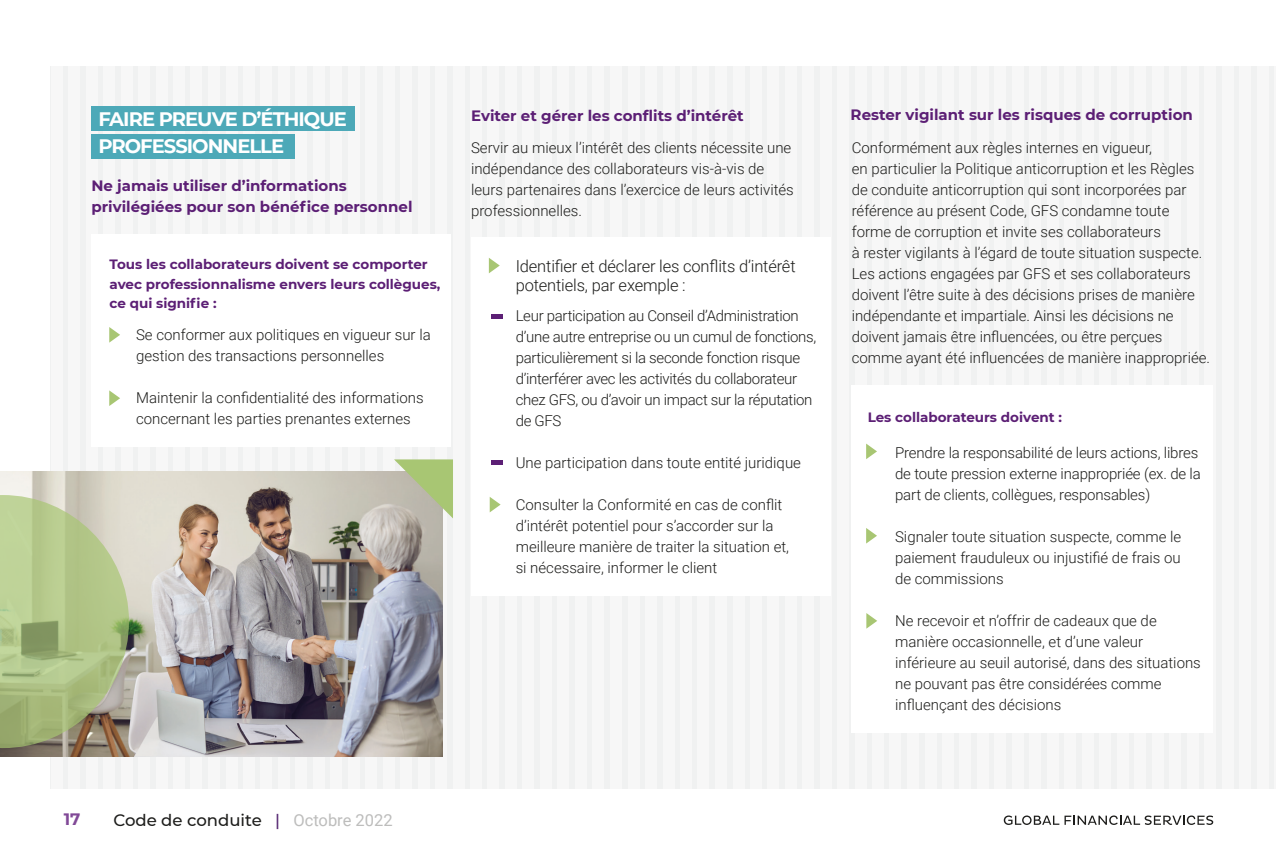
<style>
.page{position:relative;width:1276px;height:851px;background:#fff}
.page>*{position:absolute;margin:0;border:0;box-sizing:border-box;transform-origin:0 0}
.Titre_Col{font:700 19.5px "Montserrat";letter-spacing:-.05em;color:#fff}
.Titre_Col-2{font:300 16.5px/19.8px "Roboto";letter-spacing:-.01em;color:#1d1d1b}
.t1{font:500 16.5px "Montserrat";color:#1d1d1b}
.t2{font:700 16.5px "Montserrat";color:#814997}
.t3{font:300 15px/21px "Roboto";color:#1d1d1b}
.t4{font:300 15px/21px "Roboto";letter-spacing:-.02em;color:#1d1d1b}
.t5{font:700 15px/21px "Montserrat";color:#5c1f75}
.t6{font:700 13.5px/19.5px "Montserrat";color:#5c1f75}
.s1{color:#552772}
.s2{font-family:"Roboto";font-weight:400;color:#bdbdbc}
</style>
<div class="page">
<svg style="left:1003px;top:815px;width:210px;height:9px"></svg>
<div style="left:50px;top:67px;width:1226px;height:722px;background:#f0f1f1"></div>
<div style="left:51px;top:67px;width:11px;height:722px;background:#f7f7f7"></div>
<div style="left:69px;top:67px;width:11px;height:722px;background:#f7f7f7"></div>
<div style="left:86px;top:67px;width:12px;height:722px;background:#f7f7f7"></div>
<div style="left:104px;top:67px;width:11px;height:722px;background:#f7f7f7"></div>
<div style="left:121px;top:67px;width:11px;height:722px;background:#f7f7f7"></div>
<div style="left:138px;top:67px;width:12px;height:722px;background:#f7f7f7"></div>
<div style="left:156px;top:67px;width:11px;height:722px;background:#f7f7f7"></div>
<div style="left:174px;top:67px;width:11px;height:722px;background:#f7f7f7"></div>
<div style="left:191px;top:67px;width:11px;height:722px;background:#f7f7f7"></div>
<div style="left:208px;top:67px;width:12px;height:722px;background:#f7f7f7"></div>
<div style="left:226px;top:67px;width:11px;height:722px;background:#f7f7f7"></div>
<div style="left:243px;top:67px;width:12px;height:722px;background:#f7f7f7"></div>
<div style="left:261px;top:67px;width:11px;height:722px;background:#f7f7f7"></div>
<div style="left:278px;top:67px;width:11px;height:722px;background:#f7f7f7"></div>
<div style="left:296px;top:67px;width:11px;height:722px;background:#f7f7f7"></div>
<div style="left:313px;top:67px;width:12px;height:722px;background:#f7f7f7"></div>
<div style="left:330px;top:67px;width:12px;height:722px;background:#f7f7f7"></div>
<div style="left:348px;top:67px;width:11px;height:722px;background:#f7f7f7"></div>
<div style="left:365px;top:67px;width:12px;height:722px;background:#f7f7f7"></div>
<div style="left:383px;top:67px;width:11px;height:722px;background:#f7f7f7"></div>
<div style="left:400px;top:67px;width:12px;height:722px;background:#f7f7f7"></div>
<div style="left:418px;top:67px;width:11px;height:722px;background:#f7f7f7"></div>
<div style="left:435px;top:67px;width:12px;height:722px;background:#f7f7f7"></div>
<div style="left:453px;top:67px;width:11px;height:722px;background:#f7f7f7"></div>
<div style="left:470px;top:67px;width:11px;height:722px;background:#f7f7f7"></div>
<div style="left:488px;top:67px;width:11px;height:722px;background:#f7f7f7"></div>
<div style="left:505px;top:67px;width:11px;height:722px;background:#f7f7f7"></div>
<div style="left:523px;top:67px;width:11px;height:722px;background:#f7f7f7"></div>
<div style="left:540px;top:67px;width:11px;height:722px;background:#f7f7f7"></div>
<div style="left:557px;top:67px;width:12px;height:722px;background:#f7f7f7"></div>
<div style="left:575px;top:67px;width:11px;height:722px;background:#f7f7f7"></div>
<div style="left:592px;top:67px;width:12px;height:722px;background:#f7f7f7"></div>
<div style="left:610px;top:67px;width:12px;height:722px;background:#f7f7f7"></div>
<div style="left:628px;top:67px;width:11px;height:722px;background:#f7f7f7"></div>
<div style="left:645px;top:67px;width:12px;height:722px;background:#f7f7f7"></div>
<div style="left:663px;top:67px;width:11px;height:722px;background:#f7f7f7"></div>
<div style="left:680px;top:67px;width:11px;height:722px;background:#f7f7f7"></div>
<div style="left:698px;top:67px;width:11px;height:722px;background:#f7f7f7"></div>
<div style="left:715px;top:67px;width:11px;height:722px;background:#f7f7f7"></div>
<div style="left:733px;top:67px;width:11px;height:722px;background:#f7f7f7"></div>
<div style="left:750px;top:67px;width:11px;height:722px;background:#f7f7f7"></div>
<div style="left:767px;top:67px;width:12px;height:722px;background:#f7f7f7"></div>
<div style="left:785px;top:67px;width:11px;height:722px;background:#f7f7f7"></div>
<div style="left:802px;top:67px;width:12px;height:722px;background:#f7f7f7"></div>
<div style="left:820px;top:67px;width:11px;height:722px;background:#f7f7f7"></div>
<div style="left:837px;top:67px;width:12px;height:722px;background:#f7f7f7"></div>
<div style="left:855px;top:67px;width:11px;height:722px;background:#f7f7f7"></div>
<div style="left:872px;top:67px;width:12px;height:722px;background:#f7f7f7"></div>
<div style="left:889px;top:67px;width:12px;height:722px;background:#f7f7f7"></div>
<div style="left:907px;top:67px;width:11px;height:722px;background:#f7f7f7"></div>
<div style="left:925px;top:67px;width:11px;height:722px;background:#f7f7f7"></div>
<div style="left:942px;top:67px;width:11px;height:722px;background:#f7f7f7"></div>
<div style="left:959px;top:67px;width:12px;height:722px;background:#f7f7f7"></div>
<div style="left:977px;top:67px;width:11px;height:722px;background:#f7f7f7"></div>
<div style="left:994px;top:67px;width:12px;height:722px;background:#f7f7f7"></div>
<div style="left:1012px;top:67px;width:11px;height:722px;background:#f7f7f7"></div>
<div style="left:1029px;top:67px;width:11px;height:722px;background:#f7f7f7"></div>
<div style="left:1047px;top:67px;width:11px;height:722px;background:#f7f7f7"></div>
<div style="left:1064px;top:67px;width:12px;height:722px;background:#f7f7f7"></div>
<div style="left:1082px;top:67px;width:11px;height:722px;background:#f7f7f7"></div>
<div style="left:1099px;top:67px;width:11px;height:722px;background:#f7f7f7"></div>
<div style="left:1116px;top:67px;width:12px;height:722px;background:#f7f7f7"></div>
<div style="left:1134px;top:67px;width:11px;height:722px;background:#f7f7f7"></div>
<div style="left:1152px;top:67px;width:11px;height:722px;background:#f7f7f7"></div>
<div style="left:1169px;top:67px;width:11px;height:722px;background:#f7f7f7"></div>
<div style="left:1187px;top:67px;width:11px;height:722px;background:#f7f7f7"></div>
<div style="left:1204px;top:67px;width:12px;height:722px;background:#f7f7f7"></div>
<div style="left:1222px;top:67px;width:11px;height:722px;background:#f7f7f7"></div>
<div style="left:1239px;top:67px;width:11px;height:722px;background:#f7f7f7"></div>
<div style="left:1257px;top:67px;width:11px;height:722px;background:#f7f7f7"></div>
<hr style="left:1274px;top:67px;width:2px;height:722px;background:#fff">
<img style="left:0;top:471px;width:443px;height:285px">
<div style="left:92px;top:234px;width:359px;height:212px;background:#fff"></div>
<div style="left:471px;top:237px;width:360px;height:358px;background:#fff"></div>
<div style="left:851px;top:385px;width:361px;height:347px;background:#fff"></div>
<div style="left:91px;top:106px;width:264px;height:25px;background:#4da9b8"></div>
<div style="left:91px;top:134px;width:204px;height:24px;background:#4da9b8"></div>
<svg style="left:109px;top:327px;width:11px;height:15px"></svg>
<svg style="left:489px;top:258px;width:11px;height:15px"></svg>
<svg style="left:109px;top:390px;width:11px;height:16px"></svg>
<svg style="left:490px;top:497px;width:10px;height:15px"></svg>
<svg style="left:866px;top:443px;width:11px;height:16px"></svg>
<svg style="left:866px;top:528px;width:11px;height:15px"></svg>
<hr style="left:491px;top:315px;width:11px;height:4px;background:#5c1f75">
<hr style="left:491px;top:460px;width:12px;height:4px;background:#5c1f75">
<svg style="left:866px;top:613px;width:11px;height:15px"></svg>
<svg style="left:0;top:495px;width:129px;height:253px;background:#b0bd8a"></svg>
<svg style="left:394px;top:459px;width:59px;height:59px;background:#b4c192"></svg>
<p class="Titre_Col" style="left:98px;top:105px;width:250px">FAIRE PREUVE D’ÉTHIQUE</p>
<p class="Titre_Col" style="left:98px;top:132px;width:187px">PROFESSIONNELLE</p>
<p class="t5" style="left:91px;top:174px;width:323px">Ne jamais utiliser d’informations privilégiées pour son bénéfice personnel</p>
<p class="t6" style="left:109px;top:254px;width:332px">Tous les collaborateurs doivent se comporter avec professionnalisme envers leurs collègues, ce qui signifie :</p>
<p class="t3" style="left:136px;top:323px;width:296px">Se conformer aux politiques en vigueur sur la gestion des transactions personnelles</p>
<p class="t3" style="left:136px;top:386px;width:289px">Maintenir la confidentialité des informations concernant les parties prenantes externes</p>
<p class="t5" style="left:471px;top:104px;width:274px">Eviter et gérer les conflits d’intérêt</p>
<p class="t5" style="left:850px;top:103px;width:344px">Rester vigilant sur les risques de corruption</p>
<p class="t3" style="left:471px;top:136px;width:324px">Servir au mieux l’intérêt des clients nécessite une indépendance des collaborateurs vis-à-vis de leurs partenaires dans l’exercice de leurs activités professionnelles.</p>
<p class="t3" style="left:851px;top:136px;width:360px">Conformément aux règles internes en vigueur,<br>en particulier la Politique anticorruption et les Règles de conduite anticorruption qui sont incorporées par référence au présent Code, GFS condamne toute forme de corruption et invite ses collaborateurs<br>à rester vigilants à l’égard de toute situation suspecte.<br>Les actions engagées par GFS et ses collaborateurs doivent l’être suite à des décisions prises de manière indépendante et impartiale. Ainsi les décisions ne doivent jamais être influencées, ou être perçues comme ayant été influencées de manière inappropriée.</p>
<p class="Titre_Col-2" style="left:516px;top:255px;width:281px">Identifier et déclarer les conflits d’intérêt potentiels, par exemple :</p>
<p class="t4" style="left:516px;top:304px;width:302px">Leur participation au Conseil d’Administration d’une autre entreprise ou un cumul de fonctions, particulièrement si la seconde fonction risque d’interférer avec les activités du collaborateur chez GFS, ou d’avoir un impact sur la réputation de GFS</p>
<p class="t3" style="left:516px;top:451px;width:287px">Une participation dans toute entité juridique</p>
<p class="t3" style="left:516px;top:493px;width:275px">Consulter la Conformité en cas de conflit d’intérêt potentiel pour s’accorder sur la meilleure manière de traiter la situation et, si nécessaire, informer le client</p>
<p class="t6" style="left:867px;top:406px;width:196px">Les collaborateurs doivent :</p>
<p class="t3" style="left:895px;top:441px;width:307px">Prendre la responsabilité de leurs actions, libres de toute pression externe inappropriée (ex. de la part de clients, collègues, responsables)</p>
<p class="t3" style="left:895px;top:525px;width:288px;text-align:justify">Signaler toute situation suspecte, comme le paiement frauduleux ou injustifié de frais ou de commissions</p>
<p class="t3" style="left:895px;top:609px;width:307px">Ne recevoir et n’offrir de cadeaux que de manière occasionnelle, et d’une valeur inférieure au seuil autorisé, dans des situations ne pouvant pas être considérées comme influençant des décisions</p>
<p class="t2" style="left:64px;top:807px;width:18px">17</p>
<p class="t1" style="left:113px;top:808px;width:281px">Code de conduite <span class="s1">|</span> <span class="s2">Octobre 2022</span></p>
</div>
